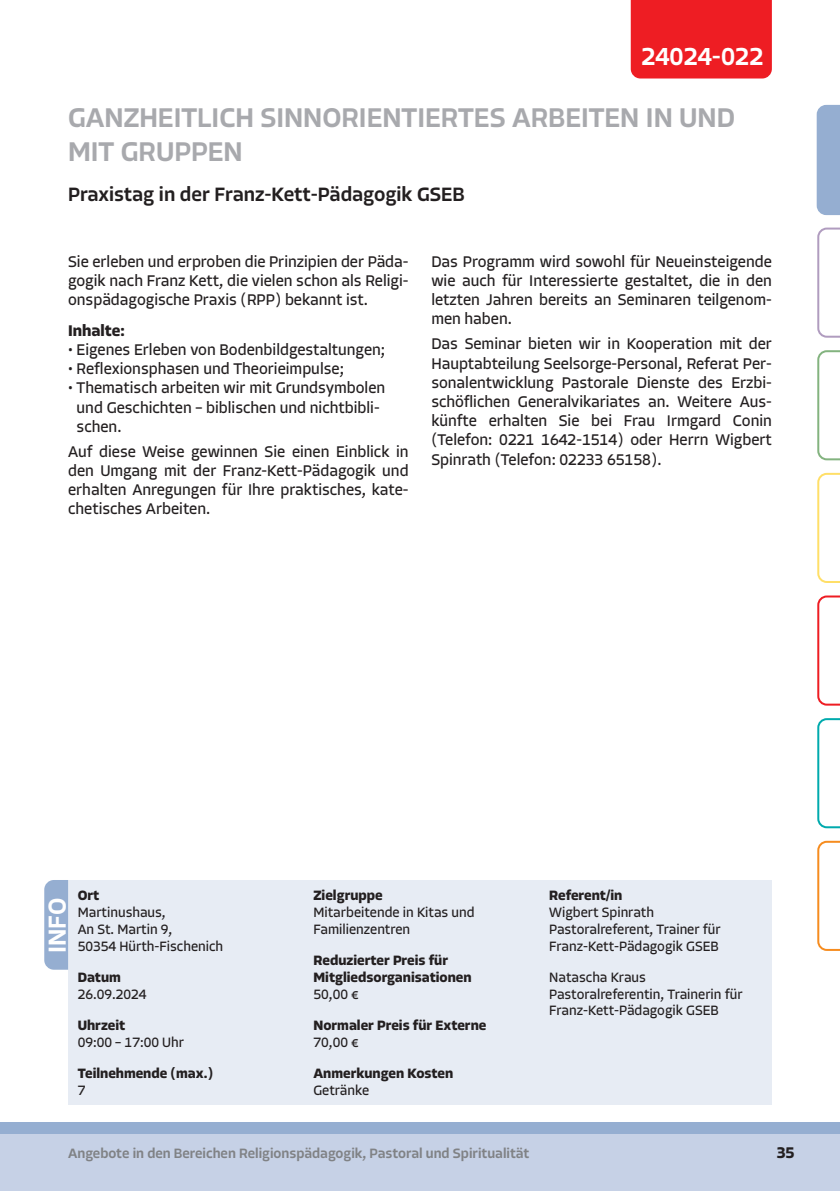
<style>
.page{position:relative;width:840px;height:1191px;background:#fff}
.page>*{position:absolute;margin:0;border:0;box-sizing:border-box;transform-origin:0 0}
.t1{font:500 28px/33.6px "Allotrope";color:#a8a9ad}
.t2{font:500 25.4px "Allotrope";color:#fff}
.t3{font:500 20px "Allotrope";color:#231f20}
.t4{font:16px/19.2px "Allotrope";color:#231f20;text-align:justify}
.t5{font:700 16px "Allotrope";color:#231f20}
.t6{font:14px/16.8px "Allotrope";color:#231f20}
.t7{font:700 14px/16.8px "Allotrope";color:#231f20}
.t8{font:500 14px "Allotrope";color:#808285}
</style>
<div class="page">
<div style="left:0;top:1131px;width:839px;height:60px;background:#c6d1e6"></div>
<div style="left:0;top:1123px;width:839px;height:11px;background:#95aed1"></div>
<div style="left:630px;top:0;width:141px;height:78px;background:#ee1d23"></div>
<svg style="left:817px;top:227px;width:22px;height:111px"></svg>
<svg style="left:817px;top:473px;width:22px;height:110px"></svg>
<svg style="left:817px;top:718px;width:22px;height:110px"></svg>
<div style="left:816px;top:105px;width:23px;height:110px;background:#95aed1"></div>
<svg style="left:817px;top:595px;width:22px;height:110px"></svg>
<svg style="left:817px;top:840px;width:22px;height:111px"></svg>
<svg style="left:817px;top:350px;width:22px;height:110px"></svg>
<div style="left:68px;top:880px;width:703px;height:224px;background:#e7ecf4"></div>
<div style="left:44px;top:880px;width:24px;height:89px;background:#95aed1"></div>
<h2 class="t2" style="left:641px;top:40px;width:123px">24024-022</h2>
<h1 class="t1" style="left:68px;top:101px;width:668px">GANZHEITLICH SINNORIENTIERTES ARBEITEN IN UND<br>MIT GRUPPEN</h1>
<p class="t3" style="left:68px;top:180px;width:398px">Praxistag in der Franz-Kett-Pädagogik GSEB</p>
<p class="t4" style="left:68px;top:252px;width:342px">Sie erleben und erproben die Prinzipien der Päda&shy;gogik nach Franz Kett, die vielen schon als Religi&shy;onspädagogische Praxis (RPP) bekannt ist.</p>
<p class="t5" style="left:68px;top:320px;width:58px">Inhalte:</p>
<p class="t4" style="left:68px;top:340px;width:318px">• Eigenes Erleben von Bodenbildgestaltungen;</p>
<p class="t4" style="left:68px;top:359px;width:277px">• Reflexionsphasen und Theorieimpulse;</p>
<p class="t4" style="left:77px;top:379px;width:310px;text-align:left;text-indent:-8px">• Thematisch arbeiten wir mit Grundsymbolen und Geschichten – biblischen und nichtbibli&shy;schen.</p>
<p class="t4" style="left:68px;top:442px;width:342px">Auf diese Weise gewinnen Sie einen Einblick in den Umgang mit der Franz-Kett-Pädagogik und erhalten Anregungen für Ihre praktisches, kate&shy;chetisches Arbeiten.</p>
<p class="t4" style="left:431px;top:252px;width:342px">Das Programm wird sowohl für Neueinsteigende wie auch für Interessierte gestaltet, die in den letzten Jahren bereits an Seminaren teilgenom&shy;men haben.</p>
<p class="t4" style="left:431px;top:334px;width:342px">Das Seminar bieten wir in Kooperation mit der Hauptabteilung Seelsorge-Personal, Referat Per&shy;sonalentwicklung Pastorale Dienste des Erzbi&shy;schöflichen Generalvikariates an. Weitere Aus&shy;künfte erhalten Sie bei Frau Irmgard Conin (Telefon: 0221 1642-1514) oder Herrn Wigbert Spinrath (Telefon: 02233 65158).</p>
<h2 class="t2" style="left:40px;top:953px;width:57px;rotate:-90deg">INFO</h2>
<p class="t7" style="left:78px;top:887px;width:23px">Ort</p>
<p class="t6" style="left:78px;top:904px;width:147px">Martinushaus,<br>An St. Martin 9,<br>50354 Hürth-Fischenich</p>
<p class="t7" style="left:78px;top:969px;width:45px">Datum</p>
<p class="t6" style="left:78px;top:985px;width:70px">26.09.2024</p>
<p class="t7" style="left:78px;top:1017px;width:49px">Uhrzeit</p>
<p class="t6" style="left:78px;top:1033px;width:108px">09:00 – 17:00 Uhr</p>
<p class="t7" style="left:78px;top:1065px;width:137px">Teilnehmende (max.)</p>
<p class="t6" style="left:78px;top:1081px;width:9px">7</p>
<p class="t7" style="left:313px;top:887px;width:71px">Zielgruppe</p>
<p class="t6" style="left:313px;top:904px;width:163px">Mitarbeitende in Kitas und<br>Familienzentren</p>
<p class="t7" style="left:313px;top:952px;width:160px">Reduzierter Preis für<br>Mitgliedsorganisationen</p>
<p class="t6" style="left:313px;top:985px;width:47px">50,00 €</p>
<p class="t7" style="left:313px;top:1017px;width:174px">Normaler Preis für Externe</p>
<p class="t6" style="left:313px;top:1033px;width:47px">70,00 €</p>
<p class="t7" style="left:313px;top:1065px;width:141px">Anmerkungen Kosten</p>
<p class="t6" style="left:313px;top:1081px;width:57px">Getränke</p>
<p class="t7" style="left:549px;top:887px;width:74px">Referent/in</p>
<p class="t6" style="left:549px;top:904px;width:173px">Wigbert Spinrath<br>Pastoralreferent, Trainer für<br>Franz-Kett-Pädagogik GSEB</p>
<p class="t6" style="left:549px;top:969px;width:195px">Natascha Kraus<br>Pastoralreferentin, Trainerin für<br>Franz-Kett-Pädagogik GSEB</p>
<p class="t8" style="left:68px;top:1144px;width:462px">Angebote in den Bereichen Religionspädagogik, Pastoral und Spiritualität</p>
<p class="t5" style="left:776px;top:1141px;width:19px">35</p>
</div>
